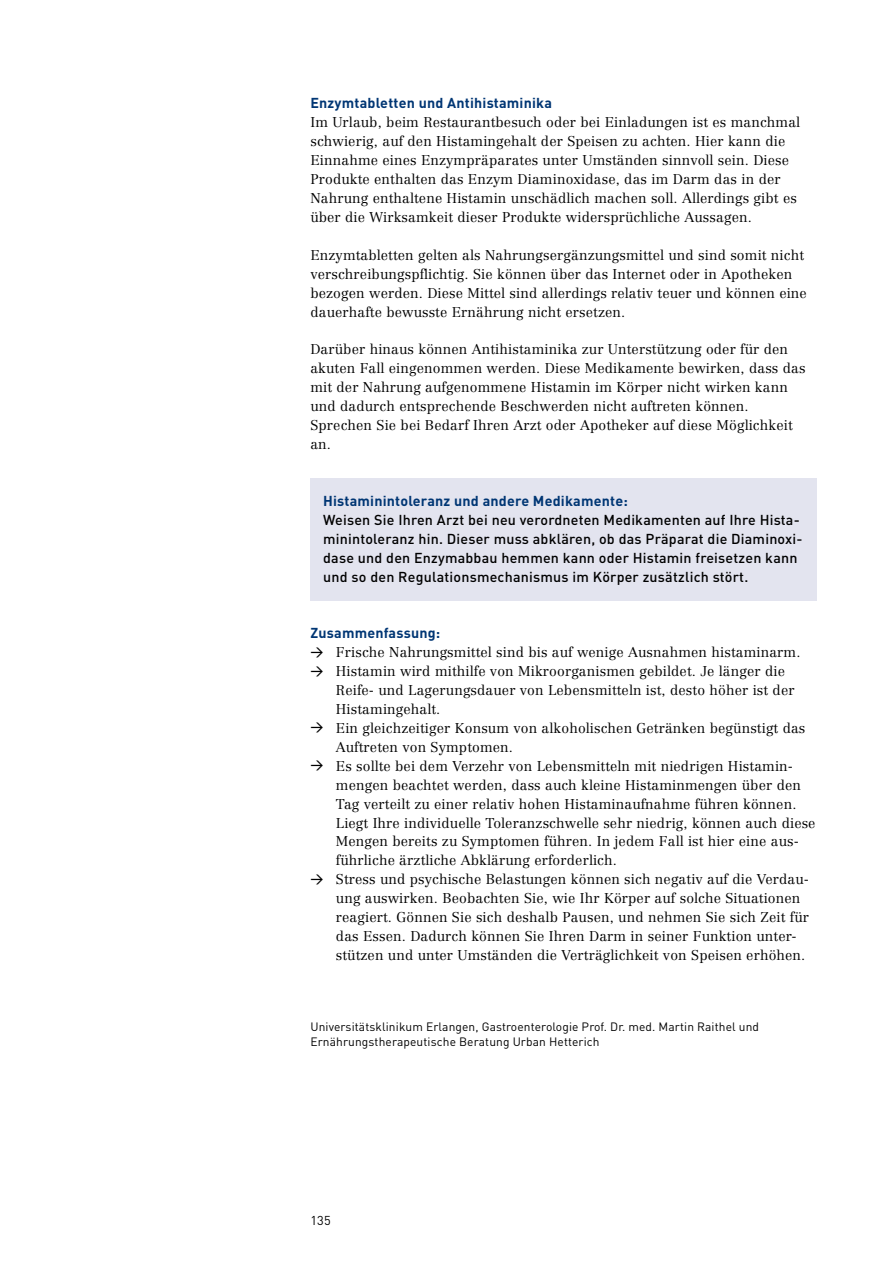
<style>
.page{position:relative;width:893px;height:1263px;background:#fff}
.page>*{position:absolute;margin:0;border:0;box-sizing:border-box;transform-origin:0 0}
.t1{font:500 14.25px/18.9px "FFDIN";letter-spacing:.015em;color:#000}
.t2{font:700 14.25px "FFDIN";letter-spacing:.015em;color:#003674}
.t3{font:300 13.95px/18.9px "Centennial";letter-spacing:.01em;color:#000}
.t4{font:12.75px "FFDIN";color:#000}
.t5{font:12px/14.4px "FFDIN";letter-spacing:.01em;color:#000}
.s1{font-family:"FFDIN";font-weight:500;font-size:12.75px}
</style>
<div class="page">
<div style="left:311px;top:478px;width:506px;height:122px;background:#e3e4ef"></div>
<p class="t2" style="left:310px;top:94px;width:243px">Enzymtabletten und Antihistaminika</p>
<p class="t3" style="left:310px;top:113px;width:491px">Im Urlaub, beim Restaurantbesuch oder bei Einladungen ist es manchmal schwierig, auf den Histamingehalt der Speisen zu achten. Hier kann die Einnahme eines Enzympräparates unter Umständen sinnvoll sein. Diese Produkte enthalten das Enzym Diaminoxidase, das im Darm das in der Nahrung enthaltene Histamin unschädlich machen soll. Allerdings gibt es über die Wirksamkeit dieser Produkte widersprüchliche Aussagen.</p>
<p class="t3" style="left:310px;top:245px;width:498px">Enzymtabletten gelten als Nahrungsergänzungsmittel und sind somit nicht verschreibungspflichtig. Sie können über das Internet oder in Apotheken bezogen werden. Diese Mittel sind allerdings relativ teuer und können eine dauerhafte bewusste Ernährung nicht ersetzen.</p>
<p class="t3" style="left:310px;top:340px;width:497px">Darüber hinaus können Antihistaminika zur Unterstützung oder für den akuten Fall eingenommen werden. Diese Medikamente bewirken, dass das mit der Nahrung aufgenommene Histamin im Körper nicht wirken kann und dadurch entsprechende Beschwerden nicht auftreten können.<br>Sprechen Sie bei Bedarf Ihren Arzt oder Apotheker auf diese Möglichkeit an.</p>
<p class="t2" style="left:323px;top:491px;width:306px">Histaminintoleranz und andere Medikamente:</p>
<p class="t1" style="left:323px;top:510px;width:481px">Weisen Sie Ihren Arzt bei neu verordneten Medikamenten auf Ihre Hista&shy;minintoleranz hin. Dieser muss abklären, ob das Präparat die Diaminoxi&shy;dase und den Enzymabbau hemmen kann oder Histamin freisetzen kann und so den Regulationsmechanismus im Körper zusätzlich stört.</p>
<p class="t2" style="left:310px;top:624px;width:131px">Zusammenfassung:</p>
<p class="t3" style="left:310px;top:643px;width:492px"><span class="s1">&gt;</span> Frische Nahrungsmittel sind bis auf wenige Ausnahmen histaminarm. <span class="s1">&gt;</span> Histamin wird mithilfe von Mikroorganismen gebildet. Je länger die</p>
<p class="t3" style="left:336px;top:681px;width:460px">Reife- und Lagerungsdauer von Lebensmitteln ist, desto höher ist der</p>
<p class="t3" style="left:336px;top:699px;width:106px">Histamingehalt.</p>
<p class="t3" style="left:310px;top:718px;width:496px"><span class="s1">&gt;</span> Ein gleichzeitiger Konsum von alkoholischen Getränken begünstigt das</p>
<p class="t3" style="left:336px;top:737px;width:179px">Auftreten von Symptomen.</p>
<p class="t3" style="left:310px;top:756px;width:484px"><span class="s1">&gt;</span> Es sollte bei dem Verzehr von Lebensmitteln mit niedrigen Histamin-</p>
<p class="t3" style="left:336px;top:775px;width:467px">mengen beachtet werden, dass auch kleine Histaminmengen über den</p>
<p class="t3" style="left:336px;top:794px;width:462px">Tag verteilt zu einer relativ hohen Histaminaufnahme führen können.</p>
<p class="t3" style="left:336px;top:813px;width:481px">Liegt Ihre individuelle Toleranzschwelle sehr niedrig, können auch diese</p>
<p class="t3" style="left:336px;top:832px;width:464px">Mengen bereits zu Symptomen führen. In jedem Fall ist hier eine aus-</p>
<p class="t3" style="left:336px;top:851px;width:282px">führliche ärztliche Abklärung erforderlich.</p>
<p class="t3" style="left:310px;top:870px;width:500px"><span class="s1">&gt;</span> Stress und psychische Belastungen können sich negativ auf die Verdau-</p>
<p class="t3" style="left:336px;top:889px;width:466px">ung auswirken. Beobachten Sie, wie Ihr Körper auf solche Situationen</p>
<p class="t3" style="left:336px;top:908px;width:475px">reagiert. Gönnen Sie sich deshalb Pausen, und nehmen Sie sich Zeit für</p>
<p class="t3" style="left:336px;top:927px;width:462px">das Essen. Dadurch können Sie Ihren Darm in seiner Funktion unter-</p>
<p class="t3" style="left:336px;top:945px;width:471px">stützen und unter Umständen die Verträglichkeit von Speisen erhöhen.</p>
<p class="t5" style="left:310px;top:1019px;width:450px">Universitätsklinikum Erlangen, Gastroenterologie Prof. Dr. med. Martin Raithel und<br>Ernährungstherapeutische Beratung Urban Hetterich</p>
<p class="t4" style="left:310px;top:1212px;width:22px">135</p>
</div>
